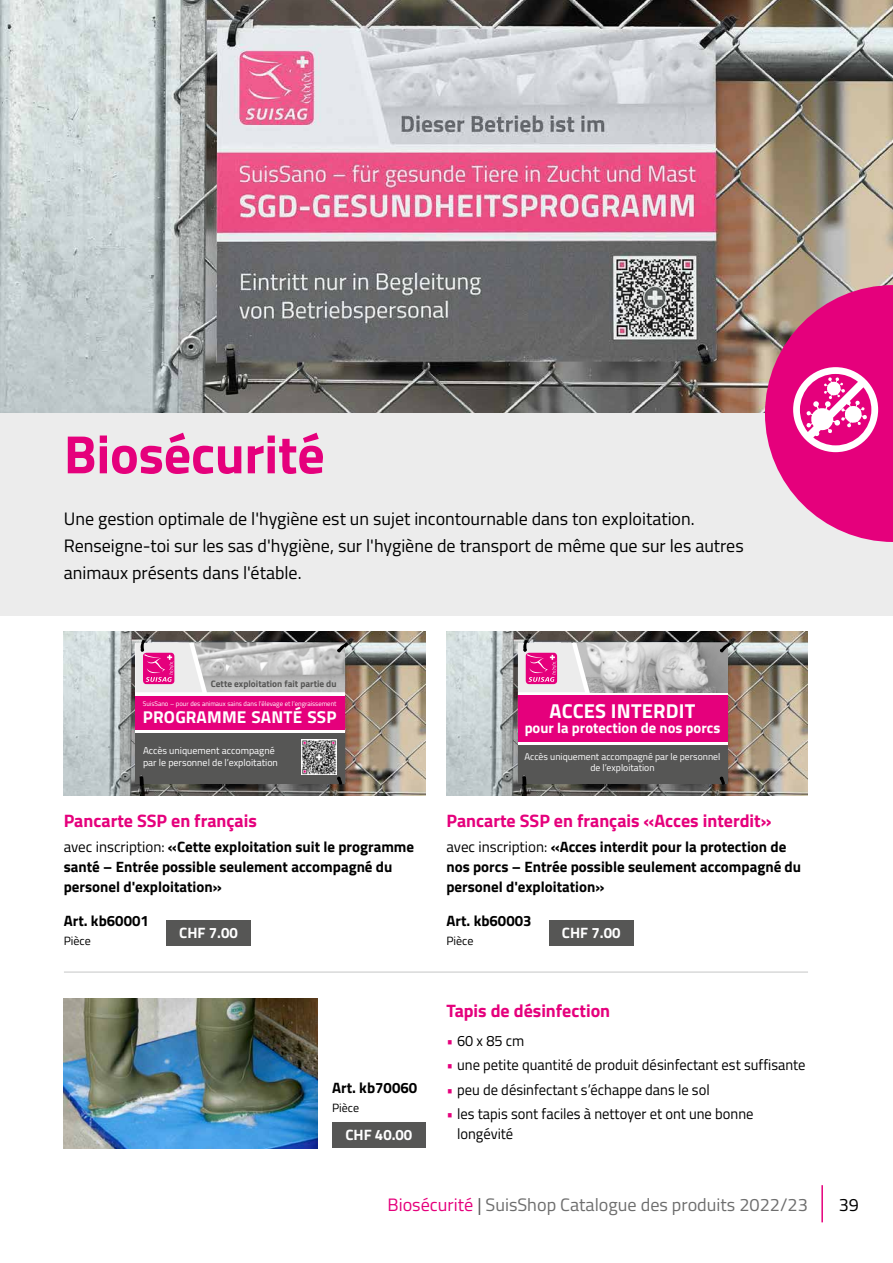
<style>
.page{position:relative;width:893px;height:1263px;background:#fff}
.page>*{position:absolute;margin:0;border:0;box-sizing:border-box;transform-origin:0 0}
.t1{font:700 54px "Titillium Web";letter-spacing:-.005em;color:#e5007c}
.t2{font:700 20.1px "Titillium Web";letter-spacing:.01em;color:#fff}
.t3{font:18px/27px "Titillium Web";color:#000}
.t4{font:700 18px "Titillium Web";color:#e5007c}
.t5{font:18px "Titillium Web";color:#6e6e6e}
.t6{font:700 17.1px "Titillium Web";letter-spacing:.01em;color:#fff}
.t7{font:700 15px/20.2px "Titillium Web";color:#000}
.t8{font:15px/20.2px "Titillium Web";color:#000}
.t9{font:700 15px "Titillium Web";color:#fff}
.t10{font:700 14.7px "Titillium Web";color:#fff}
.t11{font:12px "Titillium Web";color:#000}
.t12{font:9.9px/12px "Titillium Web";color:#fff}
.t13{font:9.75px/11.7px "Titillium Web";color:#fff;text-align:center}
.t14{font:700 9.3px "Titillium Web";color:#565655}
.t15{font:6.75px "Titillium Web";color:#fff}
.s1{font-weight:400}
.s2{color:#e5007c}
.s3{color:#565655}
</style>
<div class="page">
<hr style="left:821px;top:1185px;width:2px;height:37px;background:#e5007c">
<div style="left:0;top:411px;width:893px;height:204px;background:#ececec"></div>
<img style="left:0;top:0;width:893px;height:412px">
<svg style="left:765px;top:18px;width:128px;height:778px"></svg>
<img style="left:64px;top:998px;width:253px;height:150px">
<div style="left:332px;top:1123px;width:94px;height:25px;background:#565655"></div>
<hr style="left:64px;top:972px;width:744px;height:1px;background:#c5c6c6">
<div style="left:166px;top:921px;width:85px;height:25px;background:#565655"></div>
<div style="left:549px;top:921px;width:85px;height:25px;background:#565655"></div>
<img style="left:446px;top:631px;width:362px;height:164px">
<svg style="left:518px;top:692px;width:209px;height:53px"></svg>
<img style="left:591px;top:643px;width:136px;height:49px">
<div style="left:518px;top:745px;width:209px;height:39px;background:#565655"></div>
<div style="left:518px;top:696px;width:209px;height:46px;background:#e5007c"></div>
<svg style="left:518px;top:640px;width:73px;height:56px;background:#e1adca"></svg>
<svg style="left:720px;top:642px;width:11px;height:11px"></svg>
<svg style="left:719px;top:777px;width:6px;height:8px"></svg>
<svg style="left:522px;top:775px;width:4px;height:11px"></svg>
<img style="left:64px;top:631px;width:361px;height:164px">
<div style="left:135px;top:643px;width:209px;height:141px;background:#fff"></div>
<img style="left:208px;top:643px;width:136px;height:49px">
<div style="left:135px;top:733px;width:209px;height:51px;background:#565655"></div>
<img style="left:301px;top:740px;width:36px;height:35px">
<div style="left:135px;top:696px;width:209px;height:34px;background:#e5007c"></div>
<svg style="left:135px;top:640px;width:73px;height:53px;background:#e0aec9"></svg>
<svg style="left:337px;top:642px;width:11px;height:11px"></svg>
<svg style="left:337px;top:777px;width:6px;height:8px"></svg>
<svg style="left:140px;top:775px;width:4px;height:11px"></svg>
<h1 class="t1" style="left:64px;top:413px;width:263px">Biosécurité</h1>
<p class="t3" style="left:64px;top:504px;width:681px">Une gestion optimale de l'hygiène est un sujet incontournable dans ton exploitation.<br>Renseigne-toi sur les sas d'hygiène, sur l'hygiène de transport de même que sur les autres animaux présents dans l'étable.</p>
<p class="t14" style="left:211px;top:677px;width:127px">Cette exploitation fait partie du</p>
<p class="t15" style="left:143px;top:698px;width:195px">SuisSano – pour des animaux sains dans l’élevage et l’engraissement</p>
<p class="t6" style="left:143px;top:704px;width:195px">PROGRAMME SANTÉ SSP</p>
<p class="t12" style="left:143px;top:744px;width:136px">Accès uniquement accompagné par le personnel de l’exploitation</p>
<p class="t4" style="left:64px;top:807px;width:195px">Pancarte SSP en français</p>
<p class="t7" style="left:64px;top:836px;width:352px"><span class="s1">avec inscription:</span> «Cette exploitation suit le programme santé – Entrée possible seulement accompagné du personel d'exploitation»</p>
<p class="t7" style="left:64px;top:910px;width:87px">Art. kb60001</p>
<p class="t11" style="left:64px;top:932px;width:29px">Pièce</p>
<p class="t9" style="left:179px;top:922px;width:60px">CHF 7.00</p>
<p class="t7" style="left:332px;top:1077px;width:87px">Art. kb70060</p>
<p class="t11" style="left:332px;top:1098px;width:29px">Pièce</p>
<p class="t9" style="left:345px;top:1124px;width:69px">CHF 40.00</p>
<h2 class="t2" style="left:549px;top:695px;width:147px">ACCES INTERDIT</h2>
<p class="t10" style="left:525px;top:716px;width:197px">pour la protection de nos porcs</p>
<p class="t13" style="left:525px;top:750px;width:197px">Accès uniquement accompagné par le personnel de l’exploitation</p>
<p class="t4" style="left:446px;top:807px;width:327px">Pancarte SSP en français «Acces interdit»</p>
<p class="t7" style="left:446px;top:836px;width:356px"><span class="s1">avec inscription:</span> «Acces interdit pour la protection de nos porcs – Entrée possible seulement accompagné du personel d'exploitation»</p>
<p class="t7" style="left:446px;top:910px;width:87px">Art. kb60003</p>
<p class="t11" style="left:446px;top:932px;width:29px">Pièce</p>
<p class="t9" style="left:562px;top:922px;width:60px">CHF 7.00</p>
<p class="t4" style="left:446px;top:997px;width:165px">Tapis de désinfection</p>
<p class="t8" style="left:446px;top:1029px;width:79px"><span class="s2">•</span> 60 x 85 cm</p>
<p class="t8" style="left:446px;top:1054px;width:361px"><span class="s2">•</span> une petite quantité de produit désinfectant est suffisante</p>
<p class="t8" style="left:446px;top:1078px;width:265px"><span class="s2">•</span> peu de désinfectant s’échappe dans le sol</p>
<p class="t8" style="left:457px;top:1103px;width:298px;text-indent:-11px"><span class="s2">•</span> les tapis sont faciles à nettoyer et ont une bonne longévité</p>
<p class="t5" style="left:387px;top:1191px;width:422px"><span class="s2">Biosécurité</span> <span class="s3">|</span> SuisShop Catalogue des produits 2022/23</p>
<p class="t3" style="left:839px;top:1191px;width:22px">39</p>
</div>
